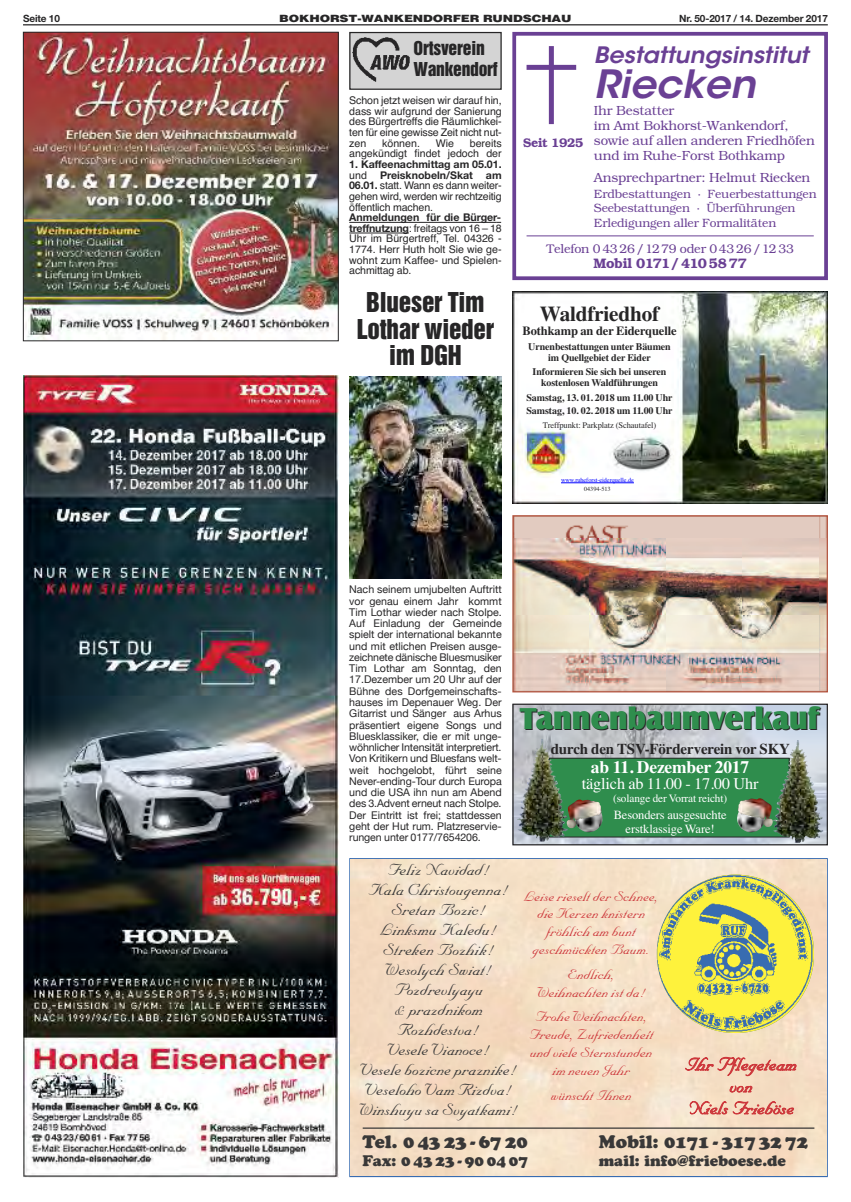
<style>
.page{position:relative;width:851px;height:1202px;background:#fff}
.page>*{position:absolute;margin:0;border:0;box-sizing:border-box;transform-origin:0 0}
.t1{font:italic 600 38.75px "ITC Avant Garde Std";letter-spacing:-.005em;color:#6a4094;scale:1.05 1}
.t2{font:31.38px "Castle T Ultr";letter-spacing:-.01em;color:#272627}
.t3{font:25px/26.2px "Helvetica Inserat LT Std";letter-spacing:-.01em;color:#272627;text-align:center}
.t4{font:italic 600 22.5px "ITC Avant Garde Std";letter-spacing:-.005em;color:#6a4094;scale:1.05 1}
.t5{font:700 21.25px "Times";letter-spacing:-.01em;color:#272627}
.t6{font:20.88px/21.9px "Nuptial Script";letter-spacing:-.005em;color:#cd383c;text-align:center;scale:1.05 1}
.t7{font:19px/20px "Nuptial Script";color:#393838;text-align:center;scale:1.05 1}
.t8{font:18px "Cooper Black Std";color:#393838}
.t9{font:17.5px/21px "Helvetica Inserat LT Std";letter-spacing:-.015em;color:#272627}
.t10{font:700 17.5px "Times";letter-spacing:-.01em;color:#fff}
.t11{font:16.25px/17.8px "Nuptial Script";color:#cd383c;text-align:center;scale:1.05 1}
.t12{font:16.25px "Times";letter-spacing:-.01em;color:#fff}
.t13{font:15.12px "Cooper Black Std";color:#393838}
.t14{font:700 15px "Times";letter-spacing:-.01em;color:#272627}
.t15{font:600 13.75px "Bookman Std";letter-spacing:-.01em;color:#6a4094}
.t16{font:300 13.25px/15px "Bookman Std";letter-spacing:-.01em;color:#6a4094}
.t17{font:12.5px/14.2px "Times";letter-spacing:-.01em;color:#fff;text-align:center}
.t18{font:300 12.5px "Bookman Std";letter-spacing:-.01em;color:#6a4094}
.t19{font:700 12.5px "Times";letter-spacing:-.01em;color:#272627}
.t20{font:600 12.5px "Bookman Std";letter-spacing:-.02em;color:#6a4094}
.t21{font:300 12px/14.4px "Bookman Std";letter-spacing:-.01em;color:#6a4094}
.t22{font:11.25px "Times";letter-spacing:-.01em;color:#fff}
.t23{font:10.62px/11.2px "Helvetica Neue";color:#272627;text-align:justify}
.t24{font:10.62px/10.6px "Helvetica";letter-spacing:-.01em;color:#272627;text-align:justify}
.t25{font:700 10px/11.2px "Times";letter-spacing:-.01em;color:#272627;text-align:center}
.t26{font:700 10px "Helvetica Neue";letter-spacing:-.01em;color:#272627}
.t27{font:900 10px "Helvetica LT Std";letter-spacing:-.01em;color:#272627;scale:1.25 1}
.t28{font:8.5px "Times";letter-spacing:-.01em;color:#272627}
.t29{font:6.25px/8.8px "Times";letter-spacing:-.01em;color:#00f;text-align:center}
.s1{font-family:"Helvetica Neue";font-weight:700}
.s2{color:#272627}
</style>
<div class="page">
<hr style="left:23px;top:24px;width:804px;height:1px;background:#272627">
<img style="left:349px;top:377px;width:152px;height:201px">
<hr style="left:349px;top:222px;width:147px;height:1px;background:#272627">
<hr style="left:349px;top:233px;width:60px;height:1px;background:#272627">
<div style="left:350px;top:33px;width:151px;height:56px;background:#d4d4d4"></div>
<div style="left:349px;top:32px;width:152px;height:58px;border:1px solid #272627"></div>
<img style="left:352px;top:37px;width:58px;height:45px">
<div style="left:512px;top:32px;width:315px;height:248px;border:4px solid #6a4094"></div>
<hr style="left:526px;top:235px;width:287px;height:1px;background:#6a4094">
<div style="left:526px;top:65px;width:50px;height:5px;background:#6a4094"></div>
<div style="left:548px;top:46px;width:5px;height:78px;background:#6a4094"></div>
<img style="left:512px;top:291px;width:315px;height:213px">
<div style="left:556px;top:477px;width:82px;height:18px;background:#fff"></div>
<hr style="left:561px;top:482px;width:72px;height:1px;background:#00f">
<img style="left:514px;top:517px;width:311px;height:173px">
<div style="left:512px;top:515px;width:315px;height:177px;border:1px solid #b2523c"></div>
<img style="left:514px;top:705px;width:311px;height:138px">
<div style="left:512px;top:703px;width:315px;height:142px;border:1px solid #272627"></div>
<div style="left:549px;top:758px;width:240px;height:78px;background:#2f8d4d"></div>
<div style="left:548px;top:757px;width:241px;height:80px;border:1px solid #272627"></div>
<svg style="left:772px;top:808px;width:7px;height:13px"></svg>
<svg style="left:517px;top:807px;width:6px;height:12px"></svg>
<img style="left:739px;top:826px;width:24px;height:6px">
<img style="left:737px;top:798px;width:35px;height:28px">
<img style="left:579px;top:809px;width:23px;height:23px">
<img style="left:566px;top:799px;width:35px;height:29px">
<img style="left:350px;top:859px;width:476px;height:316px">
<hr style="left:362px;top:1127px;width:452px;height:1px;background:#393838">
<img style="left:656px;top:874px;width:157px;height:158px;border-radius:79px">
<img style="left:25px;top:34px;width:311px;height:305px">
<div style="left:23px;top:32px;width:315px;height:309px;border:1px solid #272627"></div>
<img style="left:23px;top:376px;width:315px;height:800px">
<p class="t26" style="left:23px;top:11px;width:38px">Seite 10</p>
<p class="t27" style="left:279px;top:15px;width:235px">BOKHORST-WANKENDORFER RUNDSCHAU</p>
<p class="t26" style="left:679px;top:11px;width:150px">Nr. 50-2017 / 14. Dezember 2017</p>
<p class="t9" style="left:413px;top:38px;width:86px">Ortsverein<br>Wankendorf</p>
<p class="t24" style="left:349px;top:95px;width:154px">Schon jetzt weisen wir darauf hin, dass wir aufgrund der Sanierung des Bürgertreffs die Räumlichkei&shy;ten für eine gewisse Zeit nicht nut&shy;zen</p>
<p class="t24" style="left:349px;top:138px;width:154px;text-align:right">bereits<br>angekündigt findet jedoch der</p>
<p class="t24" style="left:349px;top:159px;width:154px;text-align:left"><span class="s1">1. Kaffeenachmittag am 05.01. </span>und <span class="s1">Preisknobeln/Skat am<br>06.01.</span> statt. Wann es dann weiter&shy;gehen wird, werden wir rechtzeitig öffentlich machen.<br><span class="s1">Anmeldungen für die Bürger&shy;treffnutzung</span>: freitags von 16 – 18<br>Uhr im Bürgertreff, Tel. 04326 -<br>1774. Herr Huth holt Sie wie ge&shy;wohnt zum Kaffee- und Spielen&shy;achmittag ab.</p>
<p class="t24" style="left:382px;top:138px;width:39px">können.</p>
<p class="t24" style="left:435px;top:138px;width:20px">Wie</p>
<p class="t3" style="left:357px;top:291px;width:139px">Blueser Tim<br>Lothar wieder im DGH</p>
<p class="t20" style="left:523px;top:135px;width:62px">Seit 1925</p>
<p class="t4" style="left:594px;top:46px;width:206px">Bestattungsinstitut</p>
<p class="t1" style="left:594px;top:69px;width:155px">Riecken</p>
<p class="t16" style="left:594px;top:103px;width:222px">Ihr Bestatter<br>im Amt Bokhorst-Wankendorf, sowie auf allen anderen Friedhöfen und im Ruhe-Forst Bothkamp</p>
<p class="t16" style="left:594px;top:170px;width:218px">Ansprechpartner: Helmut Riecken</p>
<p class="t21" style="left:594px;top:187px;width:224px">Erdbestattungen · Feuerbestattungen<br>Seebestattungen · Überführungen<br>Erledigungen aller Formalitäten</p>
<p class="t18" style="left:546px;top:241px;width:249px">Telefon 04326/1279 oder 04326/1233</p>
<p class="t15" style="left:593px;top:255px;width:155px">Mobil 0171/ 410 5877</p>
<p class="t5" style="left:540px;top:301px;width:121px">Waldfriedhof</p>
<p class="t19" style="left:522px;top:323px;width:155px">Bothkamp an der Eiderquelle</p>
<p class="t25" style="left:528px;top:341px;width:144px">Urnenbestattungen unter Bäumen im Quellgebiet der Eider</p>
<p class="t25" style="left:532px;top:366px;width:135px">Informieren Sie sich bei unseren kostenlosen Waldführungen</p>
<p class="t25" style="left:526px;top:391px;width:148px;line-height:12.5px;text-align:left">Samstag, 13. 01. 2018 um 11.00 Uhr<br>Samstag, 10. 02. 2018 um 11.00 Uhr</p>
<p class="t28" style="left:542px;top:420px;width:115px">Treffpunkt: Parkplatz (Schautafel)</p>
<p class="t29" style="left:561px;top:475px;width:74px">www.ruheforst-eiderquelle.de<br><span class="s2">04394-513</span></p>
<p class="t23" style="left:349px;top:583px;width:154px">Nach seinem umjubelten Auftritt vor genau einem Jahr kommt Tim Lothar wieder nach Stolpe.<br>Auf Einladung der Gemeinde spielt der international bekannte und mit etlichen Preisen ausge&shy;zeichnete dänische Bluesmusiker Tim Lothar am Sonntag, den 17.Dezember um 20 Uhr auf der Bühne des Dorfgemeinschafts&shy;hauses im Depenauer Weg. Der Gitarrist und Sänger aus Arhus präsentiert eigene Songs und Bluesklassiker, die er mit unge&shy;wöhnlicher Intensität interpretiert.<br>Von Kritikern und Bluesfans welt&shy;weit hochgelobt, führt seine Never-ending-Tour durch Europa und die USA ihn nun am Abend des 3.Advent erneut nach Stolpe.<br>Der Eintritt ist frei; stattdessen geht der Hut rum. Platzreservie&shy;rungen unter 0177/7654206.</p>
<p class="t2" style="left:521px;top:701px;width:300px">Tannenbaumverkauf</p>
<p class="t14" style="left:550px;top:740px;width:241px">durch den TSV-Förderverein vor SKY</p>
<p class="t10" style="left:591px;top:757px;width:160px">ab 11. Dezember 2017</p>
<p class="t12" style="left:581px;top:773px;width:178px">täglich ab 11.00 - 17.00 Uhr</p>
<p class="t22" style="left:613px;top:791px;width:116px">(solange der Vorrat reicht)</p>
<p class="t17" style="left:613px;top:807px;width:114px">Besonders ausgesuchte erstklassige Ware!</p>
<p class="t7" style="left:359px;top:861px;width:152px">Feliz Navidad!<br>Kala Christougenna!<br>Sretan Bozic!<br>Linksmu Kaledu!<br>Streken Bozhik!<br>Wesolych Swiat!<br>Pozdrevlyayu<br>&amp; prazdnikom<br>Rozhdestva!<br>Vesele Vianoce!<br>Vesele bozicne praznike!<br>Veseloho Vam Rizdva!<br>Winshuyu sa Svyatkami!</p>
<p class="t11" style="left:524px;top:888px;width:130px">Leise rieselt der Schnee, die Kerzen knistern fröhlich am bunt geschmückten Baum.</p>
<p class="t11" style="left:537px;top:967px;width:104px">Endlich,<br>Weihnachten ist da!</p>
<p class="t11" style="left:529px;top:1009px;width:120px">Frohe Weihnachten,<br>Freude, Zufriedenheít und viele Sternstunden im neuen Jahr</p>
<p class="t11" style="left:551px;top:1087px;width:78px">wünscht Ihnen</p>
<p class="t6" style="left:685px;top:1055px;width:108px">Ihr Pflegeteam von<br>Niels Frieböse</p>
<p class="t8" style="left:362px;top:1134px;width:167px">Tel. 0 43 23 - 67 20</p>
<p class="t8" style="left:599px;top:1134px;width:210px">Mobil: 0171 - 317 32 72</p>
<p class="t13" style="left:362px;top:1155px;width:167px">Fax: 0 43 23 - 90 04 07</p>
<p class="t13" style="left:599px;top:1155px;width:188px">mail: info@frieboese.de</p>
</div>
